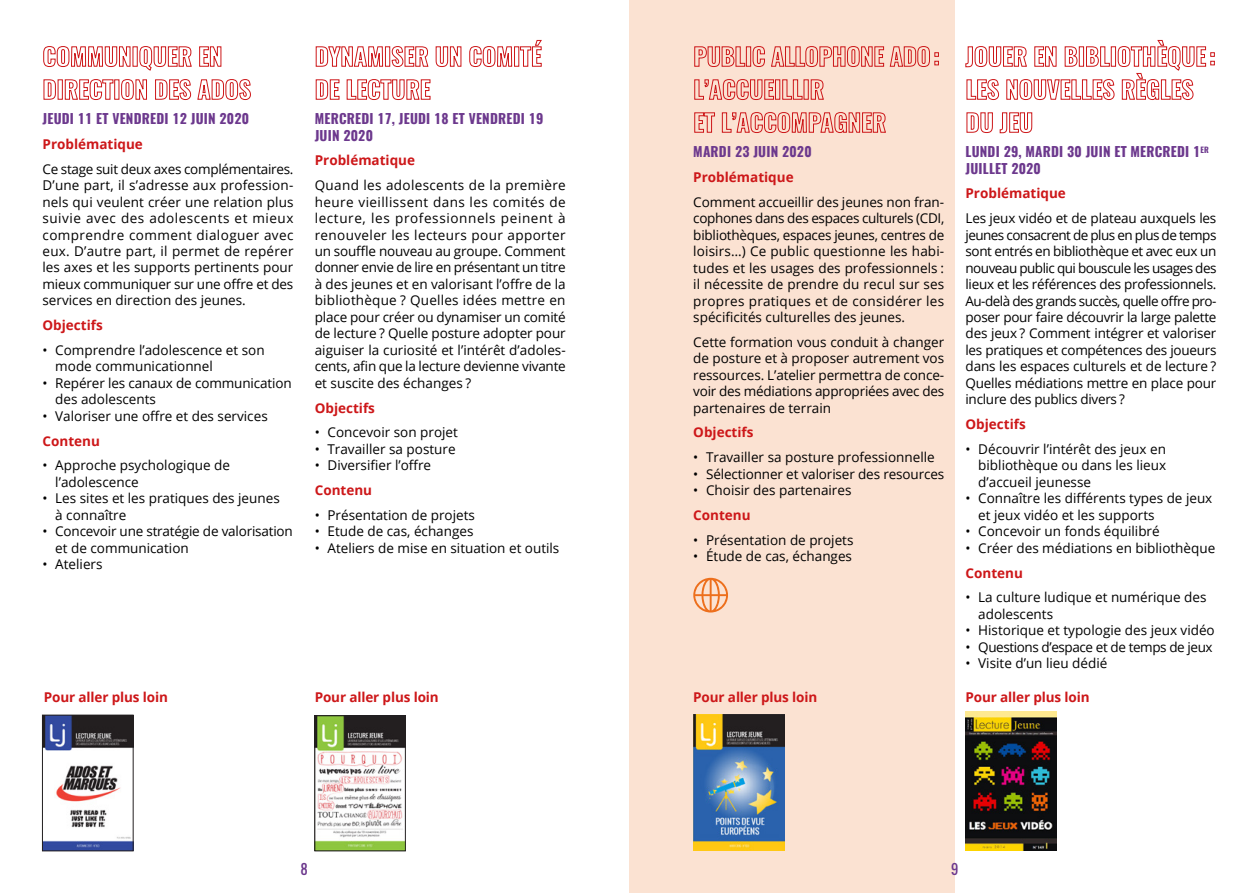
<style>
.page{position:relative;width:1259px;height:893px;background:#fff}
.page>*{position:absolute;margin:0;border:0;box-sizing:border-box;transform-origin:0 0}
.t1{font:13.5px/16.5px "Open Sans";color:#000}
.t2{font:700 13.5px "Open Sans";color:#cd1719}
.t3{font:700 13.5px/16.5px "Oswald";letter-spacing:.015em;color:#6c388d}
.t4{font:13.5px "Open Sans";letter-spacing:-.03em;color:#000}
.t5{font:13.5px "Oswald";color:#6c388d}
</style>
<div class="page">
<div style="left:629px;top:0;width:326px;height:893px;background:#fbe2d2"></div>
<img style="left:44px;top:717px;width:87px;height:132px">
<div style="left:42px;top:715px;width:91px;height:136px;border:1px solid #231f20"></div>
<svg style="left:43px;top:46px;width:88px;height:21px"></svg>
<div style="left:133px;top:46px;width:5px;height:21px;border:1px solid #cd1719"></div>
<svg style="left:139px;top:46px;width:53px;height:25px"></svg>
<svg style="left:199px;top:46px;width:23px;height:21px"></svg>
<svg style="left:43px;top:79px;width:13px;height:21px"></svg>
<div style="left:58px;top:79px;width:5px;height:21px;border:1px solid #cd1719"></div>
<svg style="left:64px;top:79px;width:50px;height:21px"></svg>
<div style="left:114px;top:79px;width:5px;height:21px;border:1px solid #cd1719"></div>
<svg style="left:121px;top:79px;width:26px;height:21px"></svg>
<svg style="left:155px;top:79px;width:36px;height:21px"></svg>
<svg style="left:197px;top:79px;width:54px;height:21px"></svg>
<svg style="left:315px;top:46px;width:68px;height:21px"></svg>
<div style="left:385px;top:46px;width:5px;height:21px;border:1px solid #cd1719"></div>
<svg style="left:391px;top:46px;width:38px;height:21px"></svg>
<svg style="left:435px;top:46px;width:27px;height:21px"></svg>
<svg style="left:469px;top:46px;width:43px;height:21px"></svg>
<div style="left:514px;top:46px;width:5px;height:21px;border:1px solid #cd1719"></div>
<svg style="left:520px;top:40px;width:22px;height:27px"></svg>
<svg style="left:315px;top:79px;width:25px;height:21px"></svg>
<svg style="left:346px;top:79px;width:85px;height:21px"></svg>
<img style="left:317px;top:718px;width:86px;height:131px">
<div style="left:315px;top:716px;width:90px;height:135px;border:1px solid #231f20"></div>
<svg style="left:694px;top:46px;width:51px;height:21px"></svg>
<div style="left:746px;top:46px;width:5px;height:21px;border:1px solid #cd1719"></div>
<svg style="left:752px;top:46px;width:187px;height:21px"></svg>
<svg style="left:694px;top:79px;width:80px;height:21px"></svg>
<div style="left:775px;top:79px;width:5px;height:21px;border:1px solid #cd1719"></div>
<svg style="left:782px;top:79px;width:21px;height:21px"></svg>
<svg style="left:810px;top:79px;width:14px;height:21px"></svg>
<svg style="left:694px;top:112px;width:21px;height:21px"></svg>
<svg style="left:721px;top:112px;width:165px;height:21px"></svg>
<svg style="left:965px;top:40px;width:249px;height:60px"></svg>
<svg style="left:966px;top:112px;width:27px;height:21px"></svg>
<svg style="left:999px;top:112px;width:33px;height:22px"></svg>
<img style="left:693px;top:714px;width:91px;height:136px">
<svg style="left:693px;top:578px;width:35px;height:34px"></svg>
<img style="left:965px;top:712px;width:91px;height:138px">
<p class="t3" style="left:43px;top:111px;width:208px">JEUDI 11 ET VENDREDI 12 JUIN 2020</p>
<p class="t2" style="left:43px;top:134px;width:102px">Problématique</p>
<p class="t1" style="left:43px;top:160px;width:252px;text-align:justify">Ce stage suit deux axes complémentaires.<br>D’une part, il s’adresse aux profession&shy;nels qui veulent créer une relation plus suivie avec des adolescents et mieux comprendre comment dialoguer avec eux. D’autre part, il permet de repérer les axes et les supports pertinents pour mieux communiquer sur une offre et des services en direction des jeunes.</p>
<p class="t2" style="left:43px;top:316px;width:62px">Objectifs</p>
<p class="t1" style="left:55px;top:341px;width:211px;text-indent:-13px">• Comprendre l’adolescence et son mode communicationnel</p>
<p class="t1" style="left:55px;top:374px;width:238px;text-indent:-13px">• Repérer les canaux de communication des adolescents</p>
<p class="t1" style="left:43px;top:407px;width:227px">• Valoriser une offre et des services</p>
<p class="t2" style="left:43px;top:431px;width:59px">Contenu</p>
<p class="t1" style="left:55px;top:457px;width:176px;text-indent:-13px">• Approche psychologique de l’adolescence</p>
<p class="t1" style="left:55px;top:490px;width:226px;text-indent:-13px">• Les sites et les pratiques des jeunes à connaître</p>
<p class="t1" style="left:55px;top:523px;width:239px;text-indent:-13px">• Concevoir une stratégie de valorisation et de communication</p>
<p class="t1" style="left:43px;top:556px;width:61px">• Ateliers</p>
<p class="t3" style="left:315px;top:111px;width:230px">MERCREDI 17, JEUDI 18 ET VENDREDI 19<br>JUIN 2020</p>
<p class="t2" style="left:315px;top:151px;width:102px">Problématique</p>
<p class="t1" style="left:315px;top:176px;width:252px;text-align:justify">Quand les adolescents de la première heure vieillissent dans les comités de lecture, les professionnels peinent à renouveler les lecteurs pour apporter un souffle nouveau au groupe. Comment donner envie de lire en présentant un titre à des jeunes et en valorisant l’offre de la bibliothèque ? Quelles idées mettre en place pour créer ou dynamiser un comité de lecture ? Quelle posture adopter pour aiguiser la curiosité et l’intérêt d’adoles&shy;cents, afin que la lecture devienne vivante et suscite des échanges ?</p>
<p class="t2" style="left:315px;top:398px;width:62px">Objectifs</p>
<p class="t1" style="left:315px;top:424px;width:145px">• Concevoir son projet</p>
<p class="t1" style="left:315px;top:440px;width:142px">• Travailler sa posture</p>
<p class="t1" style="left:315px;top:457px;width:118px">• Diversifier l’offre</p>
<p class="t2" style="left:315px;top:481px;width:59px">Contenu</p>
<p class="t1" style="left:315px;top:506px;width:162px">• Présentation de projets</p>
<p class="t1" style="left:315px;top:523px;width:160px">• Etude de cas, échanges</p>
<p class="t1" style="left:315px;top:539px;width:246px">• Ateliers de mise en situation et outils</p>
<p class="t2" style="left:44px;top:687px;width:125px">Pour aller plus loin</p>
<p class="t2" style="left:315px;top:687px;width:125px">Pour aller plus loin</p>
<p class="t3" style="left:693px;top:144px;width:120px">MARDI 23 JUIN 2020</p>
<p class="t2" style="left:693px;top:167px;width:102px">Problématique</p>
<p class="t1" style="left:693px;top:193px;width:252px;text-align:justify">Comment accueillir des jeunes non fran&shy;cophones dans des espaces culturels (CDI, bibliothèques, espaces jeunes, centres de loisirs…) Ce public questionne les habi&shy;tudes et les usages des professionnels : il nécessite de prendre du recul sur ses propres pratiques et de considérer les spécificités culturelles des jeunes.</p>
<p class="t1" style="left:693px;top:333px;width:252px;text-align:justify">Cette formation vous conduit à changer de posture et à proposer autrement vos ressources. L’atelier permettra de conce&shy;voir des médiations appropriées avec des partenaires de terrain</p>
<p class="t2" style="left:693px;top:423px;width:62px">Objectifs</p>
<p class="t1" style="left:693px;top:449px;width:243px">• Travailler sa posture professionnelle</p>
<p class="t1" style="left:693px;top:465px;width:252px">• Sélectionner et valoriser des resources</p>
<p class="t1" style="left:693px;top:482px;width:160px">• Choisir des partenaires</p>
<p class="t2" style="left:693px;top:506px;width:59px">Contenu</p>
<p class="t1" style="left:693px;top:531px;width:162px">• Présentation de projets</p>
<p class="t1" style="left:693px;top:548px;width:160px">• Étude de cas, échanges</p>
<p class="t3" style="left:965px;top:144px;width:245px">LUNDI 29, MARDI 30 JUIN ET MERCREDI 1<sup>ER<br></sup>JUILLET 2020</p>
<p class="t2" style="left:965px;top:184px;width:102px">Problématique</p>
<p class="t1" style="left:965px;top:209px;width:252px;text-align:justify">Les jeux vidéo et de plateau auxquels les jeunes consacrent de plus en plus de temps sont entrés en bibliothèque et avec eux un nouveau public qui bouscule les usages des lieux et les références des professionnels.<br>Au-delà des grands succès, quelle offre pro&shy;poser pour faire découvrir la large palette des jeux ? Comment intégrer et valoriser les pratiques et compétences des joueurs dans les espaces culturels et de lecture ?<br>Quelles médiations mettre en place pour inclure des publics divers ?</p>
<p class="t2" style="left:965px;top:415px;width:62px">Objectifs</p>
<p class="t1" style="left:978px;top:440px;width:189px;text-align:justify;text-indent:-13px">• Découvrir l’intérêt des jeux en bibliothèque ou dans les lieux d’accueil jeunesse</p>
<p class="t1" style="left:978px;top:490px;width:236px;text-indent:-13px">• Connaître les différents types de jeux et jeux vidéo et les supports</p>
<p class="t1" style="left:965px;top:523px;width:196px">• Concevoir un fonds équilibré</p>
<p class="t1" style="left:965px;top:539px;width:251px">• Créer des médiations en bibliothèque</p>
<p class="t2" style="left:965px;top:563px;width:59px">Contenu</p>
<p class="t1" style="left:978px;top:589px;width:230px;text-indent:-13px">• La culture ludique et numérique des adolescents</p>
<p class="t1" style="left:965px;top:622px;width:251px">• Historique et typologie des jeux vidéo</p>
<p class="t4" style="left:965px;top:638px;width:249px">• Questions d’espace et de temps de jeux</p>
<p class="t1" style="left:965px;top:655px;width:143px">• Visite d’un lieu dédié</p>
<p class="t2" style="left:693px;top:687px;width:125px">Pour aller plus loin</p>
<p class="t2" style="left:965px;top:687px;width:125px">Pour aller plus loin</p>
<p class="t5" style="left:301px;top:859px;width:8px">8</p>
<p class="t5" style="left:951px;top:859px;width:9px">9</p>
</div>
